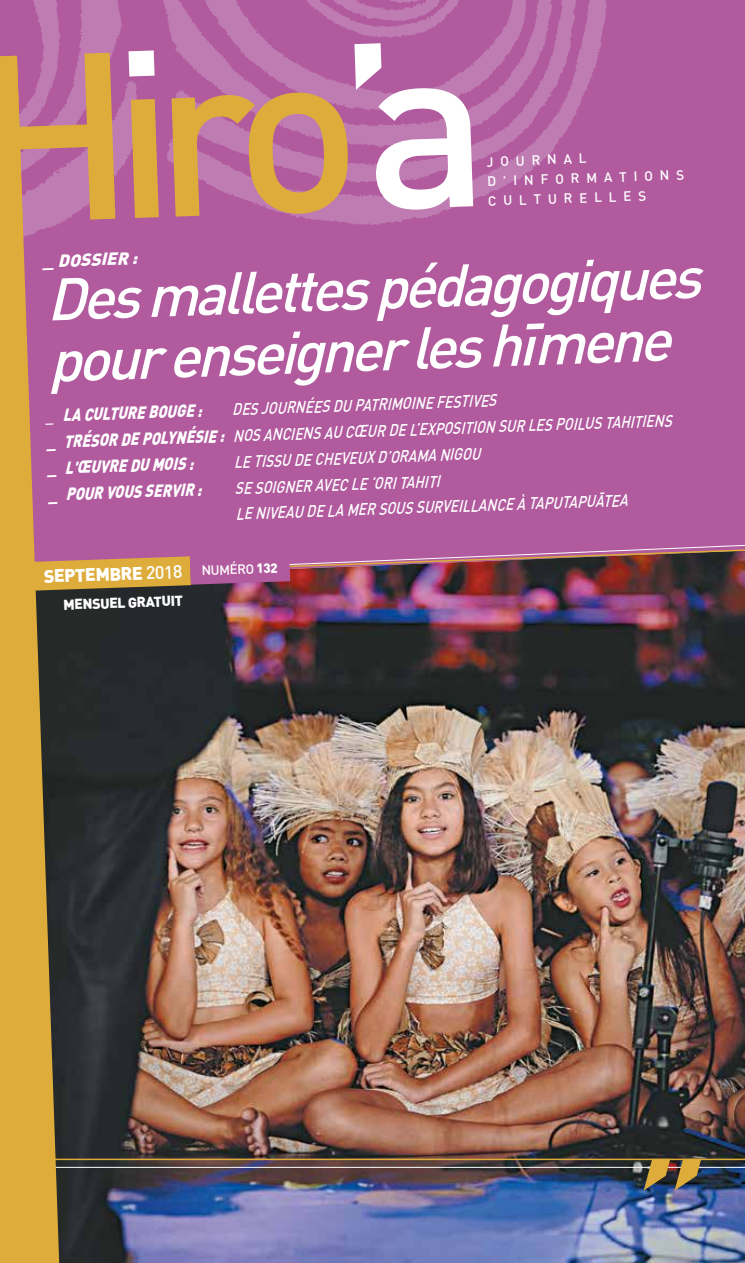
<style>
.page{position:relative;width:745px;height:1263px;background:#fff}
.page>*{position:absolute;margin:0;border:0;box-sizing:border-box;transform-origin:0 0}
.t1{font:italic 500 58.5px/61.5px "DIN";color:#fff}
.t2{font:900 18px "DIN";color:#fff}
.t3{font:italic 900 17.25px "DIN";color:#fff;scale:.83 1}
.t4{font:italic 900 17.25px "DIN";color:#fff}
.t5{font:italic 500 16.5px "DIN";color:#fff;scale:.83 1}
.t6{font:900 14.25px "DIN";color:#fff}
.t7{font:500 13.5px/19.6px "DIN";color:#fff}
.s1{font-size:39.75px}
.s2{font-weight:500;font-size:16.5px}
.s3{font-weight:500}
.s4{font-weight:500;font-size:13.35px}
.s5{font-size:13.35px}
</style>
<div class="page">
<div style="left:59px;top:0;width:685px;height:544px;background:#b15a9e"></div>
<img style="left:59px;top:592px;width:685px;height:671px">
<img style="left:0;top:0;width:622px;height:300px">
<hr style="left:0;top:1167px;width:744px;height:1px;background:#fff">
<hr style="left:0;top:1158px;width:744px;height:2px;background:#ddac3a">
<svg style="left:643px;top:1160px;width:57px;height:30px;background:#836f43"></svg>
<img style="left:59px;top:544px;width:685px;height:48px">
<svg style="left:0;top:53px;width:348px;height:170px;background:#c5817e"></svg>
<svg style="left:354px;top:43px;width:119px;height:167px"></svg>
<svg style="left:128px;top:50px;width:26px;height:26px"></svg>
<svg style="left:0;top:56px;width:59px;height:1207px;background:#bf8c4f"></svg>
<svg style="left:472px;top:393px;width:36px;height:14px"></svg>
<svg style="left:498px;top:419px;width:55px;height:13px"></svg>
<svg style="left:599px;top:492px;width:31px;height:15px"></svg>
<p class="t7" style="left:486px;top:151px;width:198px;rotate:-2deg">J O U R N A L<br>D ’ I N F O R M A T I O N S<br>C U L T U R E L L E S</p>
<p class="t4" style="left:42px;top:250px;width:96px;rotate:-2deg">_ DOSSIER :</p>
<h1 class="t1" style="left:45px;top:267px;width:655px;rotate:-2deg">Des mallettes pédagogiques pour enseigner les h<span class="s1">I</span>-mene</h1>
<p class="t3" style="left:45px;top:404px;width:189px;rotate:-2deg"><span class="s2">_</span> la cul ture boug e :</p>
<p class="t5" style="left:231px;top:399px;width:54px;rotate:-2deg">Des Journées</p>
<p class="t5" style="left:332px;top:395px;width:52px;rotate:-2deg">du patrimoine</p>
<p class="t5" style="left:435px;top:392px;width:10px;rotate:-2deg">festi</p>
<p class="t3" style="left:46px;top:430px;width:271px;rotate:-2deg">_ tréso r de pol ynési e : <span class="s2">Nos anciens</span></p>
<p class="t5" style="left:323px;top:422px;width:155px;rotate:-2deg">au cœur de l’exposition</p>
<p class="t5" style="left:554px;top:414px;width:21px;rotate:-2deg">poilus</p>
<p class="t5" style="left:604px;top:412px;width:41px;rotate:-2deg">ta hitiens</p>
<p class="t3" style="left:47px;top:457px;width:176px;rotate:-2deg">_ l 'œuvre du mois :</p>
<p class="t5" style="left:233px;top:451px;width:34px;rotate:-2deg">Le tissu</p>
<p class="t5" style="left:293px;top:449px;width:143px;rotate:-2deg">de cheveu x d’Orama</p>
<p class="t5" style="left:438px;top:444px;width:38px;rotate:-2deg">Nigou</p>
<p class="t3" style="left:48px;top:483px;width:91px;rotate:-2deg">_ pou r vous</p>
<p class="t3" style="left:144px;top:480px;width:70px;rotate:-2deg">servir :</p>
<p class="t5" style="left:234px;top:478px;width:70px;rotate:-2deg">Sesoi gner</p>
<p class="t5" style="left:314px;top:475px;width:81px;rotate:-2deg">avec le ‘ori</p>
<p class="t5" style="left:398px;top:472px;width:37px;rotate:-2deg">ta hiti</p>
<p class="t5" style="left:235px;top:503px;width:60px;rotate:-2deg">Le ni veau</p>
<p class="t5" style="left:305px;top:501px;width:65px;rotate:-2deg">delamer</p>
<p class="t5" style="left:377px;top:498px;width:11px;rotate:-2deg">sous</p>
<p class="t5" style="left:415px;top:497px;width:52px;rotate:-2deg">sur veillance</p>
<p class="t5" style="left:515px;top:493px;width:94px;rotate:-2deg">à Taputa pua</p>
<p class="t2" style="left:43px;top:564px;width:235px;rotate:-2deg">Septembre <span class="s3">2018</span> <span class="s4">NUMÉRO</span> <span class="s5">132</span></p>
<p class="t6" style="left:63px;top:595px;width:121px;rotate:-2deg">ME NSUEL GRATUIT</p>
</div>
